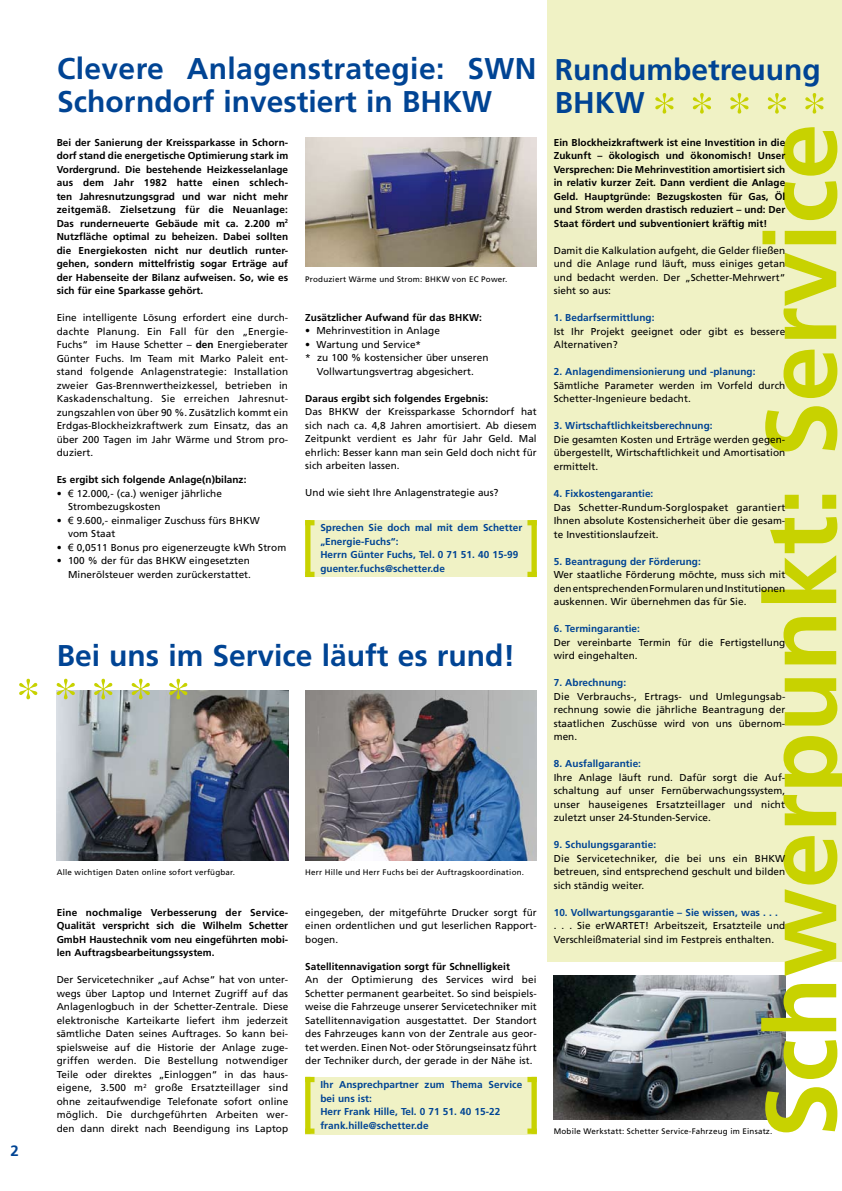
<style>
.page{position:relative;width:842px;height:1191px;background:#fff}
.page>*{position:absolute;margin:0;border:0;box-sizing:border-box;transform-origin:0 0}
.t1{font:700 100px "Frutiger";color:#c8d200}
.t2{font:50px "Times";color:#c8d200}
.t3{font:700 30px/33px "Frutiger";color:#004494}
.t4{font:700 15px "Frutiger";color:#004494}
.t5{font:10px/13.5px "Frutiger";letter-spacing:.005em;color:#000;text-align:justify}
.t6{font:700 10px/13.5px "Frutiger";letter-spacing:.005em;color:#000;text-align:justify}
.t7{font:700 10px/13.5px "Frutiger";letter-spacing:.005em;color:#004494}
.t8{font:8px "Frutiger";letter-spacing:.025em;color:#000}
.s1{font-weight:700}
.s2{font-family:"Arial"}
</style>
<div class="page">
<div style="left:305px;top:1077px;width:231px;height:57px;background:#f0f2c5"></div>
<div style="left:548px;top:0;width:294px;height:961px;background:#f0f2c5"></div>
<div style="left:305px;top:520px;width:231px;height:57px;background:#f0f2c5"></div>
<img style="left:554px;top:975px;width:231px;height:144px">
<img style="left:305px;top:138px;width:232px;height:129px">
<div style="left:305px;top:520px;width:5px;height:57px;background:#c8d200"></div>
<div style="left:305px;top:520px;width:9px;height:5px;background:#c8d200"></div>
<div style="left:305px;top:572px;width:9px;height:5px;background:#c8d200"></div>
<div style="left:531px;top:520px;width:6px;height:57px;background:#c8d200"></div>
<div style="left:527px;top:520px;width:10px;height:5px;background:#c8d200"></div>
<div style="left:527px;top:572px;width:10px;height:5px;background:#c8d200"></div>
<div style="left:305px;top:1076px;width:5px;height:57px;background:#c8d200"></div>
<div style="left:305px;top:1076px;width:9px;height:6px;background:#c8d200"></div>
<div style="left:305px;top:1128px;width:9px;height:5px;background:#c8d200"></div>
<div style="left:531px;top:1076px;width:6px;height:57px;background:#c8d200"></div>
<div style="left:527px;top:1076px;width:10px;height:6px;background:#c8d200"></div>
<div style="left:527px;top:1128px;width:10px;height:5px;background:#c8d200"></div>
<img style="left:305px;top:690px;width:232px;height:170px">
<img style="left:57px;top:690px;width:231px;height:170px">
<h3 class="t3" style="left:57px;top:52px;width:481px">Clevere Anlagenstrategie: SWN<br>Schorndorf investiert in BHKW</h3>
<p class="t6" style="left:57px;top:135px;width:233px">Bei der Sanierung der Kreissparkasse in Schorn&shy;dorf stand die energetische Optimierung stark im Vordergrund. Die bestehende Heizkesselanlage aus dem Jahr 1982 hatte einen schlech&shy;ten Jahresnutzungsgrad und war nicht mehr zeitgemäß. Zielsetzung für die Neuanlage:<br>Das runderneuerte Gebäude mit ca. 2.200 m<sup>2<br></sup>Nutzfläche optimal zu beheizen. Dabei sollten die Energiekosten nicht nur deutlich runter&shy;gehen, sondern mittelfristig sogar Erträge auf der Habenseite der Bilanz aufweisen. So, wie es sich für eine Sparkasse gehört.</p>
<p class="t5" style="left:57px;top:311px;width:233px">Eine intelligente Lösung erfordert eine durch&shy;dachte Planung. Ein Fall für den „Energie-Fuchs“ im Hause Schetter – <span class="s1">den</span> Energieberater Günter Fuchs. Im Team mit Marko Paleit ent&shy;stand folgende Anlagenstrategie: Installation zweier Gas-Brennwertheizkessel, betrieben in Kaskadenschaltung. Sie erreichen Jahresnut&shy;zungszahlen von über 90 %. Zusätzlich kommt ein Erdgas-Blockheizkraftwerk zum Einsatz, das an über 200 Tagen im Jahr Wärme und Strom pro&shy;duziert.</p>
<p class="t6" style="left:57px;top:473px;width:191px">Es ergibt sich folgende Anlage(n)bilanz:</p>
<p class="t5" style="left:68px;top:486px;width:155px;text-indent:-11px">• <span class="s2">€</span> 12.000,- (ca.) weniger jährliche<br>Strombezugskosten</p>
<p class="t5" style="left:68px;top:513px;width:193px;text-indent:-11px">• <span class="s2">€</span> 9.600,- einmaliger Zuschuss fürs BHKW vom Staat</p>
<p class="t5" style="left:57px;top:540px;width:231px">• <span class="s2">€</span> 0,0511 Bonus pro eigenerzeugte kWh Strom</p>
<p class="t5" style="left:57px;top:554px;width:196px;text-align:right">• 100 % der für das BHKW eingesetzten<br>Minerölsteuer werden zurückerstattet.</p>
<p class="t8" style="left:305px;top:274px;width:204px">Produziert Wärme und Strom: BHKW von EC Power.</p>
<p class="t6" style="left:305px;top:310px;width:178px">Zusätzlicher Aufwand für das BHKW:</p>
<p class="t5" style="left:305px;top:324px;width:136px">• Mehrinvestition in Anlage</p>
<p class="t5" style="left:305px;top:337px;width:117px">• Wartung und Service*</p>
<p class="t5" style="left:305px;top:351px;width:185px">* zu 100 % kostensicher über unseren</p>
<p class="t5" style="left:317px;top:364px;width:158px">Vollwartungsvertrag abgesichert.</p>
<p class="t6" style="left:305px;top:391px;width:184px">Daraus ergibt sich folgendes Ergebnis:</p>
<p class="t5" style="left:305px;top:405px;width:233px">Das BHKW der Kreissparkasse Schorndorf hat sich nach ca. 4,8 Jahren amortisiert. Ab diesem Zeitpunkt verdient es Jahr für Jahr Geld. Mal ehrlich: Besser kann man sein Geld doch nicht für sich arbeiten lassen.</p>
<p class="t5" style="left:305px;top:486px;width:195px">Und wie sieht Ihre Anlagenstrategie aus?</p>
<p class="t7" style="left:320px;top:521px;width:203px">Sprechen Sie doch mal mit dem Schetter „Energie-Fuchs“:<br>Herrn Günter Fuchs, Tel. 0 71 51. 40 15-99 guenter.fuchs@schetter.de</p>
<h3 class="t3" style="left:57px;top:639px;width:460px">Bei uns im Service läuft es rund!</h3>
<h2 class="t2" style="left:16px;top:649px;width:176px">* * * * *</h2>
<h3 class="t4" style="left:11px;top:1142px;width:10px">2</h3>
<p class="t8" style="left:57px;top:867px;width:180px">Alle wichtigen Daten online sofort verfügbar.</p>
<p class="t6" style="left:57px;top:905px;width:233px">Eine nochmalige Verbesserung der Service-Qualität verspricht sich die Wilhelm Schetter GmbH Haustechnik vom neu eingeführten mobi&shy;len Auftragsbearbeitungssystem.</p>
<p class="t5" style="left:57px;top:972px;width:233px">Der Servicetechniker „auf Achse“ hat von unter&shy;wegs über Laptop und Internet Zugriff auf das Anlagenlogbuch in der Schetter-Zentrale. Diese elektronische Karteikarte liefert ihm jederzeit sämtliche Daten seines Auftrages. So kann bei&shy;spielsweise auf die Historie der Anlage zuge&shy;griffen werden. Die Bestellung notwendiger Teile oder direktes „Einloggen“ in das haus&shy;eigene, 3.500 m<sup>2</sup> große Ersatzteillager sind ohne zeitaufwendige Telefonate sofort online möglich. Die durchgeführten Arbeiten wer&shy;den dann direkt nach Beendigung ins Laptop</p>
<p class="t8" style="left:305px;top:867px;width:220px">Herr Hille und Herr Fuchs bei der Auftragskoordination.</p>
<p class="t5" style="left:305px;top:905px;width:233px">eingegeben, der mitgeführte Drucker sorgt für einen ordentlichen und gut leserlichen Rapport&shy;bogen.</p>
<p class="t6" style="left:305px;top:959px;width:206px">Satellitennavigation sorgt für Schnelligkeit</p>
<p class="t5" style="left:305px;top:973px;width:233px">An der Optimierung des Services wird bei Schetter permanent gearbeitet. So sind beispiels&shy;weise die Fahrzeuge unserer Servicetechniker mit Satellitennavigation ausgestattet. Der Standort des Fahrzeuges kann von der Zentrale aus geor&shy;tet werden. Einen Not- oder Störungseinsatz führt der Techniker durch, der gerade in der Nähe ist.</p>
<p class="t7" style="left:320px;top:1077px;width:203px">Ihr Ansprechpartner zum Thema Service bei uns ist:<br>Herr Frank Hille, Tel. 0 71 51. 40 15-22 frank.hille@schetter.de</p>
<h3 class="t3" style="left:555px;top:52px;width:268px">Rundumbetreuung<br>BHKW</h3>
<h2 class="t2" style="left:652px;top:63px;width:176px">* * * * *</h2>
<h1 class="t1" style="left:743px;top:1138px;width:1016px;rotate:-90deg">Schwerpunkt: Service</h1>
<p class="t6" style="left:554px;top:136px;width:233px">Ein Blockheizkraftwerk ist eine Investition in die Zukunft – ökologisch und ökonomisch! Unser Versprechen: Die Mehrinvestition amortisiert sich in relativ kurzer Zeit. Dann verdient die Anlage Geld. Hauptgründe: Bezugskosten für Gas, Öl und Strom werden drastisch reduziert – und: Der Staat fördert und subventioniert kräftig mit!</p>
<p class="t5" style="left:554px;top:244px;width:233px">Damit die Kalkulation aufgeht, die Gelder fließen und die Anlage rund läuft, muss einiges getan und bedacht werden. Der „Schetter-Mehrwert“ sieht so aus:</p>
<p class="t7" style="left:554px;top:311px;width:102px">1. Bedarfsermittlung:</p>
<p class="t5" style="left:554px;top:325px;width:233px">Ist Ihr Projekt geeignet oder gibt es bessere<br>Alternativen?</p>
<p class="t7" style="left:554px;top:365px;width:203px">2. Anlagendimensionierung und -planung:</p>
<p class="t5" style="left:554px;top:379px;width:233px">Sämtliche Parameter werden im Vorfeld durch<br>Schetter-Ingenieure bedacht.</p>
<p class="t7" style="left:554px;top:419px;width:160px">3. Wirtschaftlichkeitsberechnung:</p>
<p class="t5" style="left:554px;top:433px;width:233px">Die gesamten Kosten und Erträge werden gegen&shy;übergestellt, Wirtschaftlichkeit und Amortisation ermittelt.</p>
<p class="t7" style="left:554px;top:487px;width:101px">4. Fixkostengarantie:</p>
<p class="t5" style="left:554px;top:500px;width:233px">Das Schetter-Rundum-Sorglospaket garantiert Ihnen absolute Kostensicherheit über die gesam&shy;te Investitionslaufzeit.</p>
<p class="t7" style="left:554px;top:554px;width:149px">5. Beantragung der Förderung:</p>
<p class="t5" style="left:554px;top:568px;width:233px">Wer staatliche Förderung möchte, muss sich mit den entsprechenden Formularen und Institutionen auskennen. Wir übernehmen das für Sie.</p>
<p class="t7" style="left:554px;top:622px;width:88px">6. Termingarantie:</p>
<p class="t5" style="left:554px;top:635px;width:233px">Der vereinbarte Termin für die Fertigstellung wird eingehalten.</p>
<p class="t7" style="left:554px;top:676px;width:74px">7. Abrechnung:</p>
<p class="t5" style="left:554px;top:689px;width:233px">Die Verbrauchs-, Ertrags- und Umlegungsab&shy;rechnung sowie die jährliche Beantragung der staatlichen Zuschüsse wird von uns übernom&shy;men.</p>
<p class="t7" style="left:554px;top:757px;width:89px">8. Ausfallgarantie:</p>
<p class="t5" style="left:554px;top:770px;width:233px">Ihre Anlage läuft rund. Dafür sorgt die Auf&shy;schaltung auf unser Fernüberwachungssystem, unser hauseigenes Ersatzteillager und nicht zuletzt unser 24-Stunden-Service.</p>
<p class="t7" style="left:554px;top:838px;width:104px">9. Schulungsgarantie:</p>
<p class="t5" style="left:554px;top:851px;width:233px">Die Servicetechniker, die bei uns ein BHKW betreuen, sind entsprechend geschult und bilden sich ständig weiter.</p>
<p class="t7" style="left:554px;top:905px;width:226px">10. Vollwartungsgarantie – Sie wissen, was . . .</p>
<p class="t5" style="left:554px;top:919px;width:233px">. . . Sie erWARTET! Arbeitszeit, Ersatzteile und<br>Verschleißmaterial sind im Festpreis enthalten.</p>
<p class="t8" style="left:554px;top:1127px;width:220px">Mobile Werkstatt: Schetter Service-Fahrzeug im Einsatz.</p>
</div>
